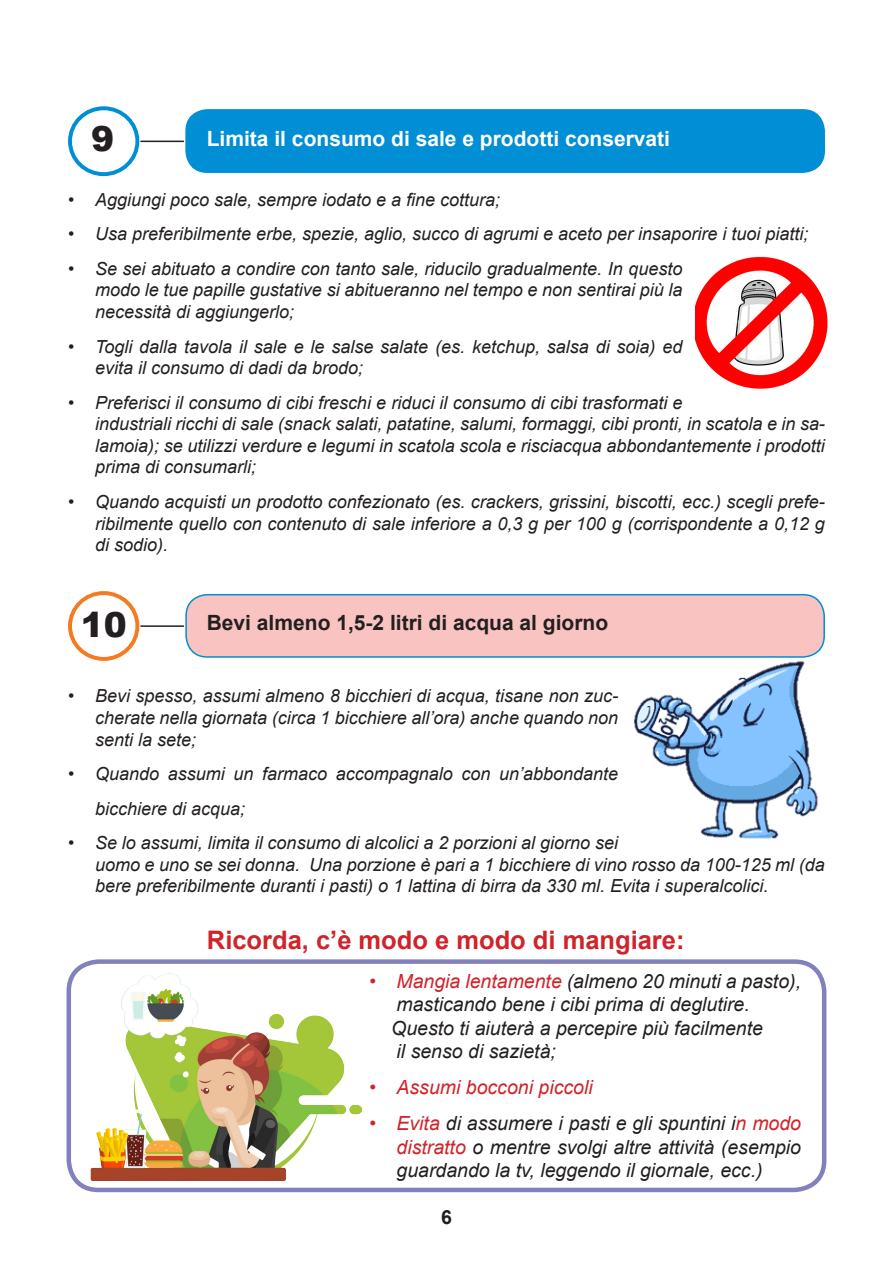
<style>
.page{position:relative;width:893px;height:1263px;background:#fff}
.page>*{position:absolute;margin:0;border:0;box-sizing:border-box;transform-origin:0 0}
.t1{font:900 34.5px "Arial";color:#231f20}
.t2{font:700 25.5px "Arial";color:#d1232a}
.t3{font:700 21px "Arial";color:#fff}
.t4{font:700 21px "Arial";color:#231f20}
.t5{font:italic 19.5px/23.4px "Arial";color:#231f20}
.t6{font:italic 19.5px "Arial";color:#d1232a}
.t7{font:700 19.5px "Arial";color:#231f20}
.t8{font:italic 18px/21.6px "Arial";color:#231f20}
.s1{color:#d1232a}
</style>
<div class="page">
<img style="left:696px;top:256px;width:131px;height:133px">
<img style="left:634px;top:653px;width:184px;height:186px">
<div style="left:68px;top:106px;width:71px;height:70px;border:4px solid #008ed4;border-radius:50%"></div>
<hr style="left:140px;top:141px;width:44px;height:1px;background:#231f20">
<div style="left:186px;top:110px;width:638px;height:62px;background:#008ed4;border-radius:21px"></div>
<div style="left:185px;top:109px;width:640px;height:64px;border:2px solid #008ed4;border-radius:21px"></div>
<div style="left:68px;top:591px;width:71px;height:70px;border:4px solid #f47b21;border-radius:50%"></div>
<hr style="left:140px;top:625px;width:44px;height:2px;background:#231f20">
<div style="left:186px;top:595px;width:638px;height:62px;background:#f9c3c1;border-radius:21px"></div>
<div style="left:185px;top:594px;width:640px;height:64px;border:2px solid #008ed4;border-radius:21px"></div>
<div style="left:67px;top:959px;width:759px;height:233px;border:4px solid #8280bd;border-radius:30px"></div>
<img style="left:90px;top:974px;width:271px;height:207px">
<p class="t1" style="left:91px;top:113px;width:25px">9</p>
<p class="t3" style="left:207px;top:124px;width:465px">Limita il consumo di sale e prodotti conservati</p>
<p class="t8" style="left:68px;top:189px;width:434px">• Aggiungi poco sale, sempre iodato e a fine cottura;</p>
<p class="t8" style="left:68px;top:223px;width:742px">• Usa preferibilmente erbe, spezie, aglio, succo di agrumi e aceto per insaporire i tuoi piatti;</p>
<p class="t8" style="left:95px;top:258px;width:589px;text-align:justify;text-indent:-27px">• Se sei abituato a condire con tanto sale, riducilo gradualmente. In questo modo le tue papille gustative si abitueranno nel tempo e non sentirai più la necessità di aggiungerlo;</p>
<p class="t8" style="left:95px;top:336px;width:589px;text-indent:-27px">• Togli dalla tavola il sale e le salse salate (es. ketchup, salsa di soia) ed evita il consumo di dadi da brodo;</p>
<p class="t8" style="left:95px;top:392px;width:731px;text-indent:-27px">• Preferisci il consumo di cibi freschi e riduci il consumo di cibi trasformati e<br>industriali ricchi di sale (snack salati, patatine, salumi, formaggi, cibi pronti, in scatola e in sa&shy;lamoia); se utilizzi verdure e legumi in scatola scola e risciacqua abbondantemente i prodotti prima di consumarli;</p>
<p class="t8" style="left:95px;top:491px;width:731px;text-align:justify;text-indent:-27px">• Quando acquisti un prodotto confezionato (es. crackers, grissini, biscotti, ecc.) scegli prefe&shy;ribilmente quello con contenuto di sale inferiore a 0,3 g per 100 g (corrispondente a 0,12 g di sodio).</p>
<p class="t1" style="left:81px;top:599px;width:48px">10</p>
<p class="t4" style="left:207px;top:609px;width:403px">Bevi almeno 1,5-2 litri di acqua al giorno</p>
<p class="t8" style="left:95px;top:685px;width:525px;text-align:justify;text-indent:-27px">• Bevi spesso, assumi almeno 8 bicchieri di acqua, tisane non zuc&shy;cherate nella giornata (circa 1 bicchiere all’ora) anche quando non senti la sete;</p>
<p class="t8" style="left:95px;top:757px;width:525px;line-height:34.5px;text-indent:-27px">• Quando assumi un farmaco accompagnalo con un’abbondante bicchiere di acqua;</p>
<p class="t8" style="left:95px;top:832px;width:731px;text-indent:-27px">• Se lo assumi, limita il consumo di alcolici a 2 porzioni al giorno sei<br>uomo e uno se sei donna. Una porzione è pari a 1 bicchiere di vino rosso da 100-125 ml (da bere preferibilmente duranti i pasti) o 1 lattina di birra da 330 ml. Evita i superalcolici.</p>
<p class="t2" style="left:207px;top:923px;width:479px">Ricorda, c’è modo e modo di mangiare:</p>
<p class="t5" style="left:397px;top:970px;width:406px;text-indent:-27px"><span class="s1">• Mangia lentamente</span> (almeno 20 minuti a pasto), masticando bene i cibi prima di deglutire.</p>
<p class="t5" style="left:391px;top:1016px;width:373px">Questo ti aiuterà a percepire più facilmente</p>
<p class="t5" style="left:397px;top:1040px;width:161px">il senso di sazietà;</p>
<p class="t6" style="left:370px;top:1075px;width:225px">• Assumi bocconi piccoli</p>
<p class="t5" style="left:397px;top:1112px;width:406px;text-align:justify;text-indent:-27px"><span class="s1">• Evita</span> di assumere i pasti e gli spuntini i<span class="s1">n modo distratto</span> o mentre svolgi altre attività (esempio guardando la tv, leggendo il giornale, ecc.)</p>
<p class="t7" style="left:441px;top:1204px;width:12px">6</p>
</div>
